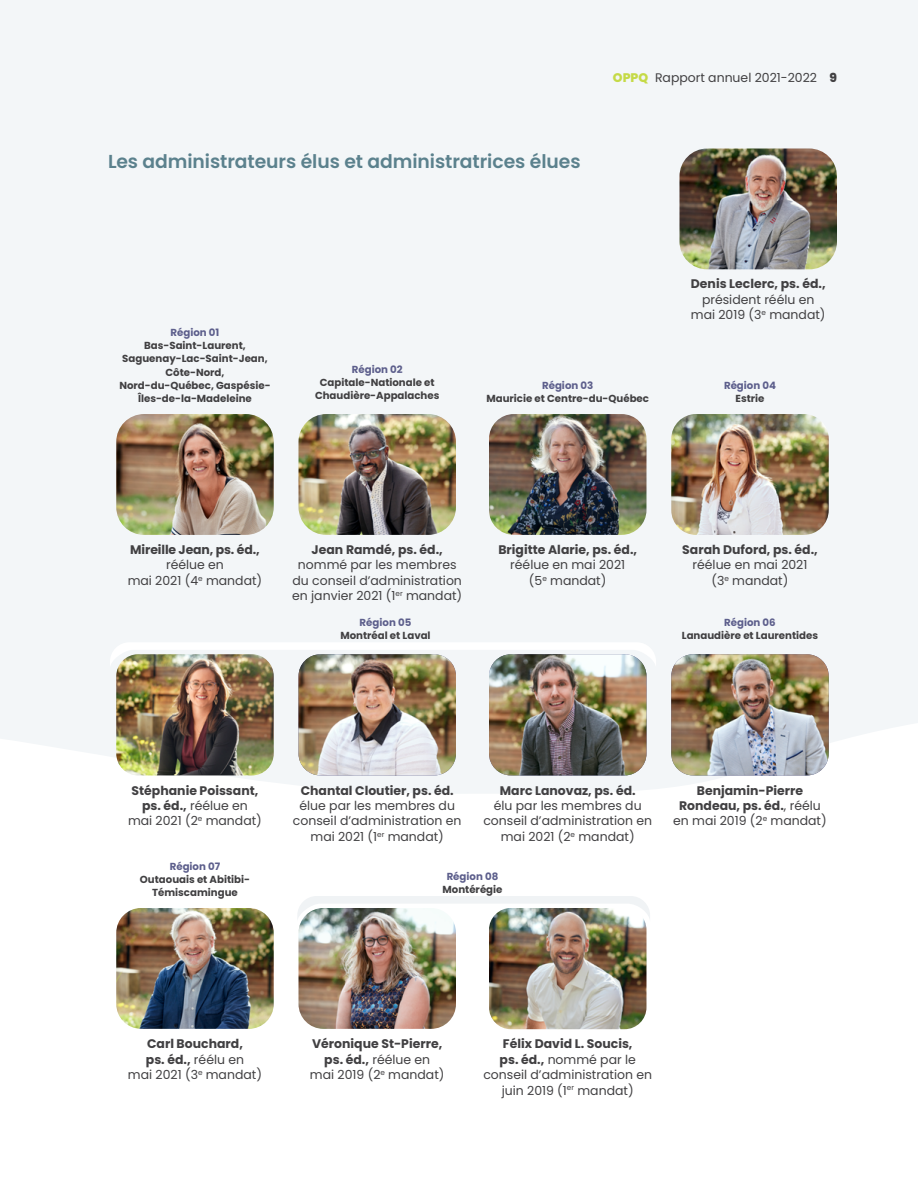
<style>
.page{position:relative;width:918px;height:1188px;background:#fff}
.page>*{position:absolute;margin:0;border:0;box-sizing:border-box;transform-origin:0 0}
.t1{font:600 18.75px "Poppins";letter-spacing:-.005em;color:#5b818d}
.t2{font:12.45px/15.5px "Poppins";color:#414042;text-align:center}
.t3{font:700 12.45px/15.5px "Poppins";color:#414042;text-align:center}
.t4{font:700 10.2px/13.2px "Poppins";color:#414042;text-align:center}
.t5{font:700 10.2px/13.2px "Poppins";color:#5d5f8c;text-align:center}
.s1{font-weight:800;color:#c5da47}
.s2{font-weight:800}
.s3{font-weight:700}
.s4{color:#5d5f8c}
.s5{color:#414042}
.s6{font-weight:400}
</style>
<div class="page">
<div style="left:0;top:0;width:918px;height:793px;background:#f3f6f8"></div>
<img style="left:680px;top:148px;width:157px;height:121px">
<img style="left:116px;top:414px;width:158px;height:121px">
<img style="left:298px;top:414px;width:158px;height:121px">
<img style="left:489px;top:414px;width:157px;height:121px">
<img style="left:671px;top:414px;width:158px;height:121px">
<img style="left:116px;top:668px;width:158px;height:107px">
<img style="left:298px;top:668px;width:158px;height:107px">
<img style="left:489px;top:668px;width:157px;height:107px">
<img style="left:671px;top:654px;width:158px;height:121px">
<img style="left:116px;top:908px;width:158px;height:121px">
<img style="left:298px;top:922px;width:158px;height:107px">
<img style="left:489px;top:922px;width:157px;height:107px">
<img style="left:110px;top:642px;width:546px;height:26px">
<img style="left:297px;top:896px;width:353px;height:26px">
<h4 class="t1" style="left:108px;top:151px;width:474px">Les administrateurs élus et administratrices élues</h4>
<p class="t2" style="left:613px;top:70px;width:226px"><span class="s1">OPPQ</span> Rapport annuel 2021-2022 <span class="s2">9</span></p>
<p class="t2" style="left:691px;top:276px;width:136px"><span class="s3">Denis Leclerc, ps. éd., </span>président réélu en mai 2019 (3<sup>e</sup> mandat)</p>
<p class="t4" style="left:119px;top:326px;width:153px"><span class="s4">Région 01<br></span>Bas-Saint-Laurent,<br>Saguenay-Lac-Saint-Jean,<br>Côte-Nord,<br>Nord-du-Québec, Gaspésie-<br>Îles-de-la-Madeleine</p>
<p class="t4" style="left:315px;top:363px;width:126px"><span class="s4">Région 02<br></span>Capitale-Nationale et<br>Chaudière-Appalaches</p>
<p class="t4" style="left:486px;top:379px;width:164px"><span class="s4">Région 03<br></span>Mauricie et Centre‑du‑Québec</p>
<p class="t5" style="left:724px;top:379px;width:53px">Région 04<br><span class="s5">Estrie</span></p>
<p class="t2" style="left:128px;top:542px;width:136px"><span class="s3">Mireille Jean, ps. éd., </span>réélue en<br>mai 2021 (4<sup>e</sup> mandat)</p>
<p class="t2" style="left:292px;top:542px;width:172px"><span class="s3">Jean Ramdé, ps. éd., </span>nommé par les membres du conseil d’administration en janvier 2021 (1<sup>er</sup> mandat)</p>
<p class="t2" style="left:498px;top:542px;width:140px"><span class="s3">Brigitte Alarie, ps. éd., </span>réélue en mai 2021<br>(5<sup>e</sup> mandat)</p>
<p class="t2" style="left:682px;top:542px;width:137px"><span class="s3">Sarah Duford, ps. éd., </span>réélue en mai 2021<br>(3<sup>e</sup> mandat)</p>
<p class="t4" style="left:340px;top:616px;width:92px"><span class="s4">Région 05<br></span>Montréal et Laval</p>
<p class="t4" style="left:682px;top:616px;width:138px"><span class="s4">Région 06<br></span>Lanaudière et Laurentides</p>
<p class="t3" style="left:128px;top:783px;width:135px">Stéphanie Poissant, ps. éd., <span class="s6">réélue en<br>mai 2021 (2</span><sup>e</sup> <span class="s6">mandat)</span></p>
<p class="t2" style="left:293px;top:783px;width:170px"><span class="s3">Chantal Cloutier, ps. éd. </span>élue par les membres du conseil d’administration en mai 2021 (1<sup>er</sup> mandat)</p>
<p class="t2" style="left:483px;top:783px;width:170px"><span class="s3">Marc Lanovaz, ps. éd.<br></span>élu par les membres du conseil d’administration en mai 2021 (2<sup>e</sup> mandat)</p>
<p class="t3" style="left:673px;top:783px;width:155px">Benjamin-Pierre<br>Rondeau, ps. éd.<span class="s6">, réélu en mai 2019 (2</span><sup>e</sup> <span class="s6">mandat)</span></p>
<p class="t4" style="left:140px;top:859px;width:112px"><span class="s4">Région 07<br></span>Outaouais et Abitibi-<br>Témiscamingue</p>
<p class="t4" style="left:442px;top:870px;width:62px"><span class="s4">Région 08<br></span>Montérégie</p>
<p class="t2" style="left:128px;top:1036px;width:136px"><span class="s3">Carl Bouchard,<br>ps. éd.,</span> réélu en<br>mai 2021 (3<sup>e</sup> mandat)</p>
<p class="t3" style="left:310px;top:1036px;width:136px">Véronique St-Pierre, ps. éd., <span class="s6">réélue en<br>mai 2019 (2</span><sup>e</sup> <span class="s6">mandat)</span></p>
<p class="t2" style="left:483px;top:1036px;width:170px"><span class="s3">Félix David L. Soucis,<br>ps. éd.,</span> nommé par le conseil d’administration en juin 2019 (1<sup>er</sup> mandat)</p>
</div>
